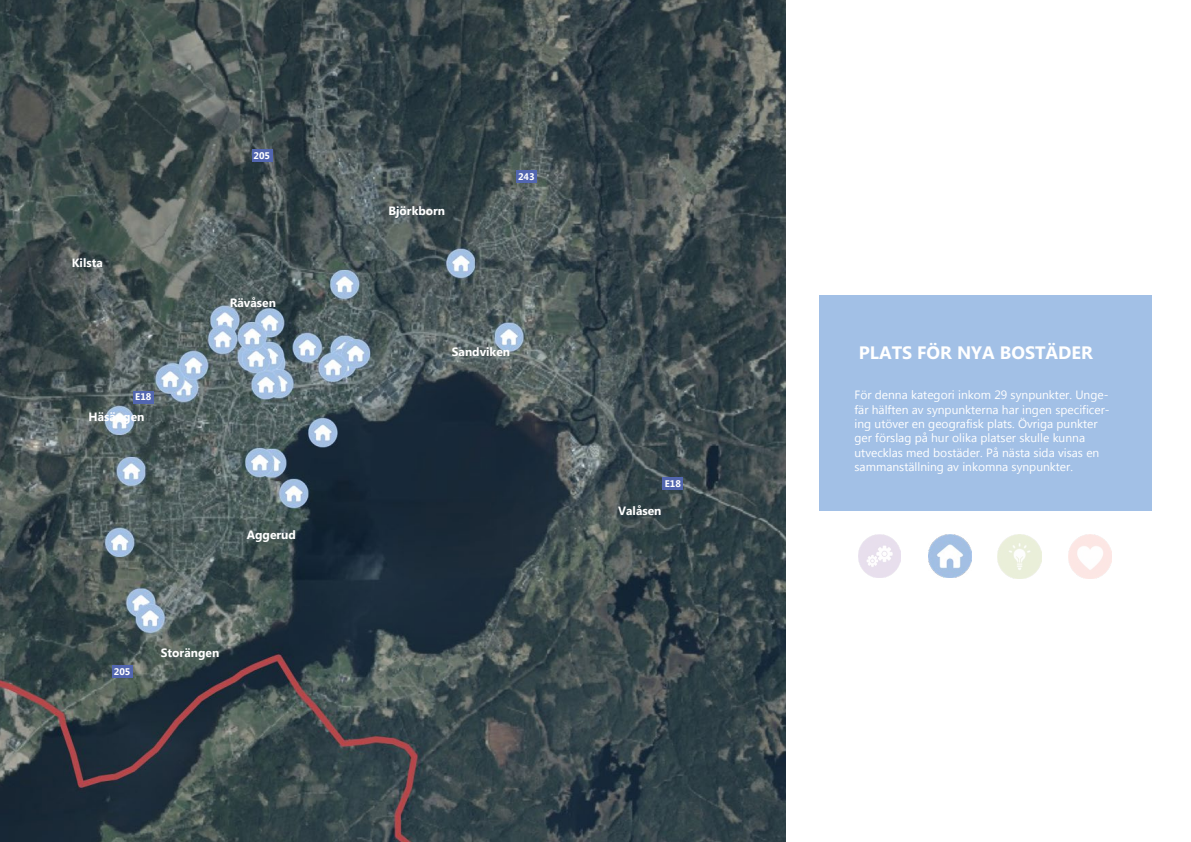
<style>
.page{position:relative;width:1191px;height:842px;background:#fff}
.page>*{position:absolute;margin:0;border:0;box-sizing:border-box;transform-origin:0 0}
.Titel_H3{font:700 18px "Microsoft Phags Pa";color:#fff}
.KAPITELSIDA_Introtext{font:12px/14.4px "Microsoft New Tai Lue";color:#fff}
.KAPITELSIDA_Introtext-2{font:700 12px "Microsoft New Tai Lue";color:#fff}
.KAPITELSIDA_Introtext-3{font:700 9.6px "Microsoft New Tai Lue";color:#fff}
</style>
<div class="page">
<div style="left:819px;top:295px;width:332px;height:215px;background:#a2c0e6"></div>
<img style="left:1068px;top:534px;width:43px;height:44px">
<img style="left:997px;top:534px;width:44px;height:44px">
<img style="left:928px;top:534px;width:43px;height:43px">
<img style="left:858px;top:534px;width:43px;height:43px">
<img style="left:0;top:0;width:785px;height:842px">
<div style="left:133px;top:391px;width:21px;height:13px;background:#5266af"></div>
<div style="left:112px;top:666px;width:21px;height:12px;background:#5266af"></div>
<div style="left:252px;top:149px;width:20px;height:13px;background:#5266af"></div>
<div style="left:516px;top:170px;width:21px;height:13px;background:#5266af"></div>
<div style="left:662px;top:477px;width:21px;height:13px;background:#5266af"></div>
<p class="KAPITELSIDA_Introtext-2" style="left:72px;top:256px;width:33px">Kilsta</p>
<p class="KAPITELSIDA_Introtext-3" style="left:135px;top:392px;width:18px">E18</p>
<p class="KAPITELSIDA_Introtext-2" style="left:89px;top:410px;width:57px">Häsängen</p>
<p class="KAPITELSIDA_Introtext-3" style="left:253px;top:150px;width:18px">205</p>
<p class="KAPITELSIDA_Introtext-2" style="left:230px;top:296px;width:48px">Rävåsen</p>
<p class="KAPITELSIDA_Introtext-2" style="left:247px;top:528px;width:51px">Aggerud</p>
<p class="KAPITELSIDA_Introtext-3" style="left:114px;top:666px;width:18px">205</p>
<p class="KAPITELSIDA_Introtext-2" style="left:161px;top:646px;width:60px">Storängen</p>
<p class="KAPITELSIDA_Introtext-2" style="left:388px;top:203px;width:58px">Björkborn</p>
<p class="KAPITELSIDA_Introtext-3" style="left:518px;top:171px;width:18px">243</p>
<p class="KAPITELSIDA_Introtext-2" style="left:452px;top:345px;width:60px">Sandviken</p>
<p class="KAPITELSIDA_Introtext-3" style="left:664px;top:478px;width:18px">E18</p>
<p class="KAPITELSIDA_Introtext-2" style="left:618px;top:504px;width:45px">Valåsen</p>
<h3 class="Titel_H3" style="left:858px;top:339px;width:236px">PLATS FÖR NYA BOSTÄDER</h3>
<p class="KAPITELSIDA_Introtext" style="left:854px;top:389px;width:257px">För denna kategori inkom 29 synpunkter. Unge&shy;fär hälften av synpunkterna har ingen specificer&shy;ing utöver en geografisk plats. Övriga punkter ger förslag på hur olika platser skulle kunna utvecklas med bostäder. På nästa sida visas en sammanställning av inkomna synpunkter.</p>
</div>
